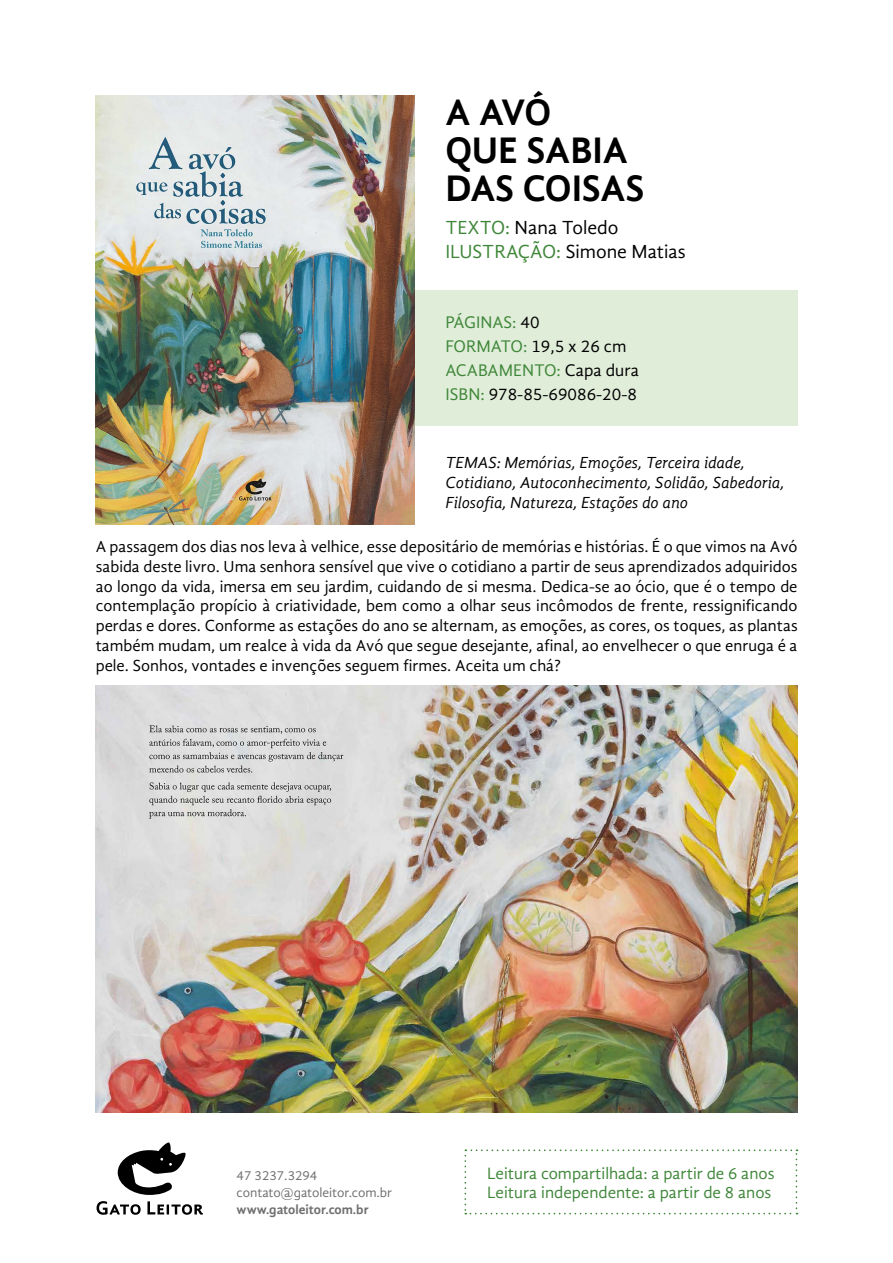
<style>
.page{position:relative;width:893px;height:1263px;background:#fff}
.page>*{position:absolute;margin:0;border:0;box-sizing:border-box;transform-origin:0 0}
.t1{font:700 37.95px/38px "Gandhi Sans";color:#000}
.t2{font:19.5px/24.5px "Gandhi Sans";color:#000}
.t3{font:17.4px/23.9px "Gandhi Sans";color:#000}
.t4{font:16.95px/18.9px "Gandhi Sans";color:#3e8638}
.t5{font:16.5px/19.8px "Gandhi Sans";color:#000;text-align:justify}
.t6{font:italic 16.5px/19.8px "Gandhi Sans";color:#000}
.t7{font:13.5px/16.8px "Gandhi Sans";color:#706f6f}
.t8{font:700 13.5px "Gandhi Sans";color:#706f6f}
.s1{color:#3e8638}
</style>
<div class="page">
<svg style="left:464px;top:1149px;width:333px;height:65px"></svg>
<div style="left:415px;top:290px;width:383px;height:136px;background:#e0edd9"></div>
<svg style="left:118px;top:1142px;width:68px;height:53px"></svg>
<svg style="left:97px;top:1201px;width:106px;height:14px"></svg>
<img style="left:96px;top:96px;width:319px;height:428px">
<img style="left:96px;top:686px;width:701px;height:427px">
<h1 class="t1" style="left:445px;top:93px;width:200px">A AVÓ<br>QUE SABIA<br>DAS COISAS</h1>
<p class="t2" style="left:445px;top:215px;width:242px"><span class="s1">TEXTO:</span> Nana Toledo<br><span class="s1">ILUSTRAÇÃO:</span> Simone Matias</p>
<p class="t3" style="left:445px;top:310px;width:195px"><span class="s1">PÁGINAS:</span> 40<br><span class="s1">FORMATO:</span> 19,5 x 26 cm<br><span class="s1">ACABAMENTO:</span> Capa dura<br><span class="s1">ISBN:</span> 978-85-69086-20-8</p>
<p class="t6" style="left:445px;top:453px;width:341px">TEMAS: Memórias, Emoções, Terceira idade,<br>Cotidiano, Autoconhecimento, Solidão, Sabedoria,<br>Filosofia, Natureza, Estações do ano</p>
<p class="t5" style="left:96px;top:537px;width:703px">A passagem dos dias nos leva à velhice, esse depositário de memórias e histórias. É o que vimos na Avó sabida deste livro. Uma senhora sensível que vive o cotidiano a partir de seus aprendizados adquiridos ao longo da vida, imersa em seu jardim, cuidando de si mesma. Dedica-se ao ócio, que é o tempo de contemplação propício à criatividade, bem como a olhar seus incômodos de frente, ressignificando perdas e dores. Conforme as estações do ano se alternam, as emoções, as cores, os toques, as plantas também mudam, um realce à vida da Avó que segue desejante, afinal, ao envelhecer o que enruga é a pele. Sonhos, vontades e invenções seguem firmes. Aceita um chá?</p>
<p class="t7" style="left:237px;top:1167px;width:157px">47 3237.3294 contato@gatoleitor.com.br</p>
<p class="t8" style="left:237px;top:1201px;width:134px">www.gatoleitor.com.br</p>
<p class="t4" style="left:487px;top:1164px;width:289px">Leitura compartilhada: a partir de 6 anos<br>Leitura independente: a partir de 8 anos</p>
</div>
